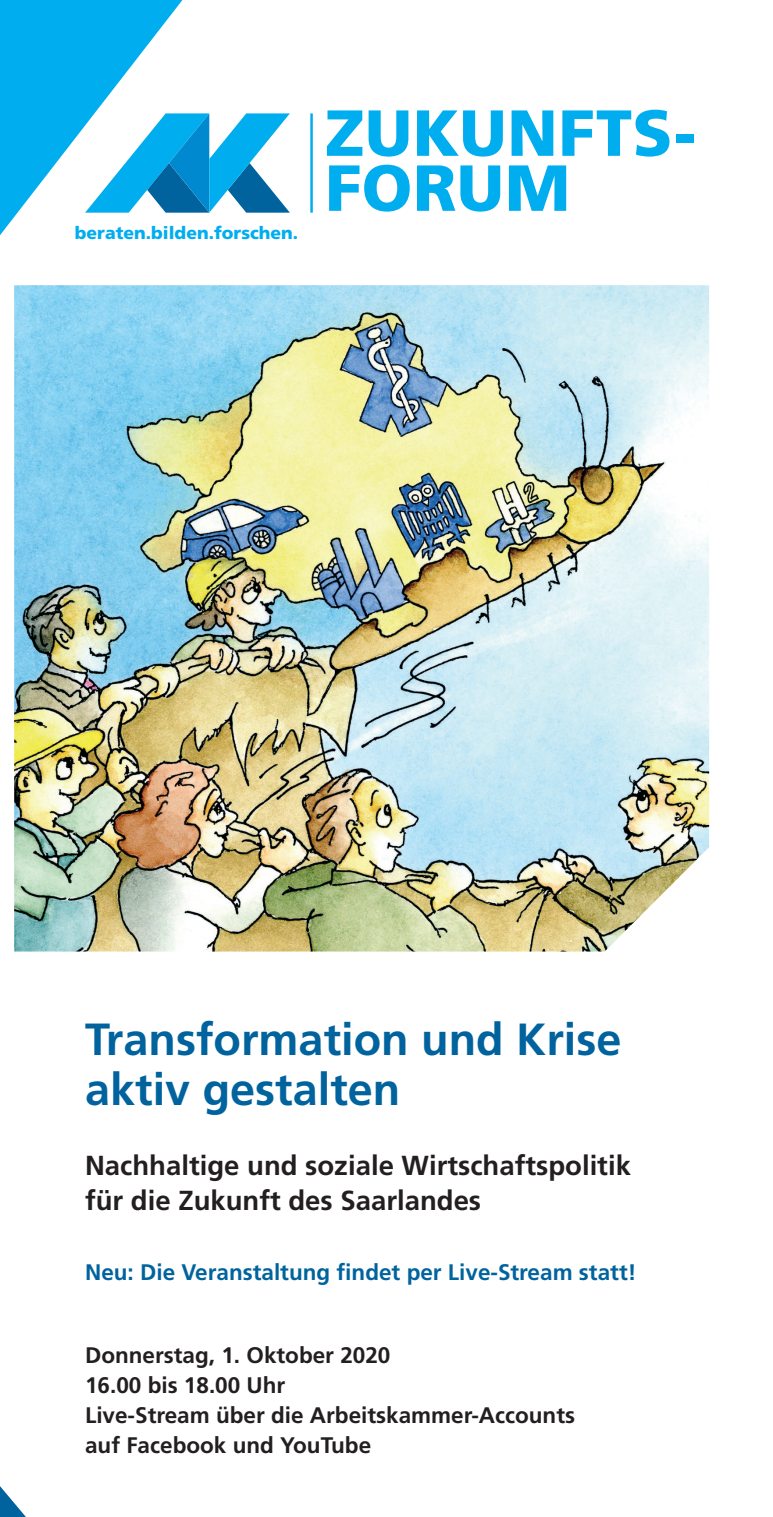
<style>
.page{position:relative;width:773px;height:1517px;background:#fff}
.page>*{position:absolute;margin:0;border:0;box-sizing:border-box;transform-origin:0 0}
.t1{font:900 65px/55px "Frutiger LT Std";letter-spacing:.01em;color:#00aeef}
.t2{font:700 45px/50px "Frutiger LT Std";color:#00639e}
.t3{font:700 27.5px/35px "Frutiger LT Std";color:#231f20}
.t4{font:700 22.5px/30px "Frutiger LT Std";color:#231f20}
.t5{font:700 22.5px "Frutiger LT Std";color:#00639e}
.t6{font:900 17.5px "Frutiger LT Std";color:#00aeef}
</style>
<div class="page">
<svg style="left:0;top:1486px;width:26px;height:31px"></svg>
<hr style="left:310px;top:113px;width:3px;height:100px;background:#00aeef">
<svg style="left:0;top:0;width:290px;height:235px"></svg>
<img style="left:14px;top:285px;width:695px;height:666px">
<p class="t6" style="left:75px;top:222px;width:225px">beraten.bilden.forschen.</p>
<h1 class="t1" style="left:325px;top:105px;width:372px">ZUKUNFTS-<br>FORUM</h1>
<h2 class="t2" style="left:85px;top:1014px;width:537px">Transformation und Krise aktiv gestalten</h2>
<p class="t3" style="left:85px;top:1147px;width:547px">Nachhaltige und soziale Wirtschaftspolitik für die Zukunft des Saarlandes</p>
<p class="t5" style="left:85px;top:1258px;width:553px">Neu: Die Veranstaltung findet per Live-Stream statt!</p>
<p class="t4" style="left:85px;top:1340px;width:491px">Donnerstag, 1. Oktober 2020<br>16.00 bis 18.00 Uhr<br>Live-Stream über die Arbeitskammer-Accounts auf Facebook und YouTube</p>
</div>
